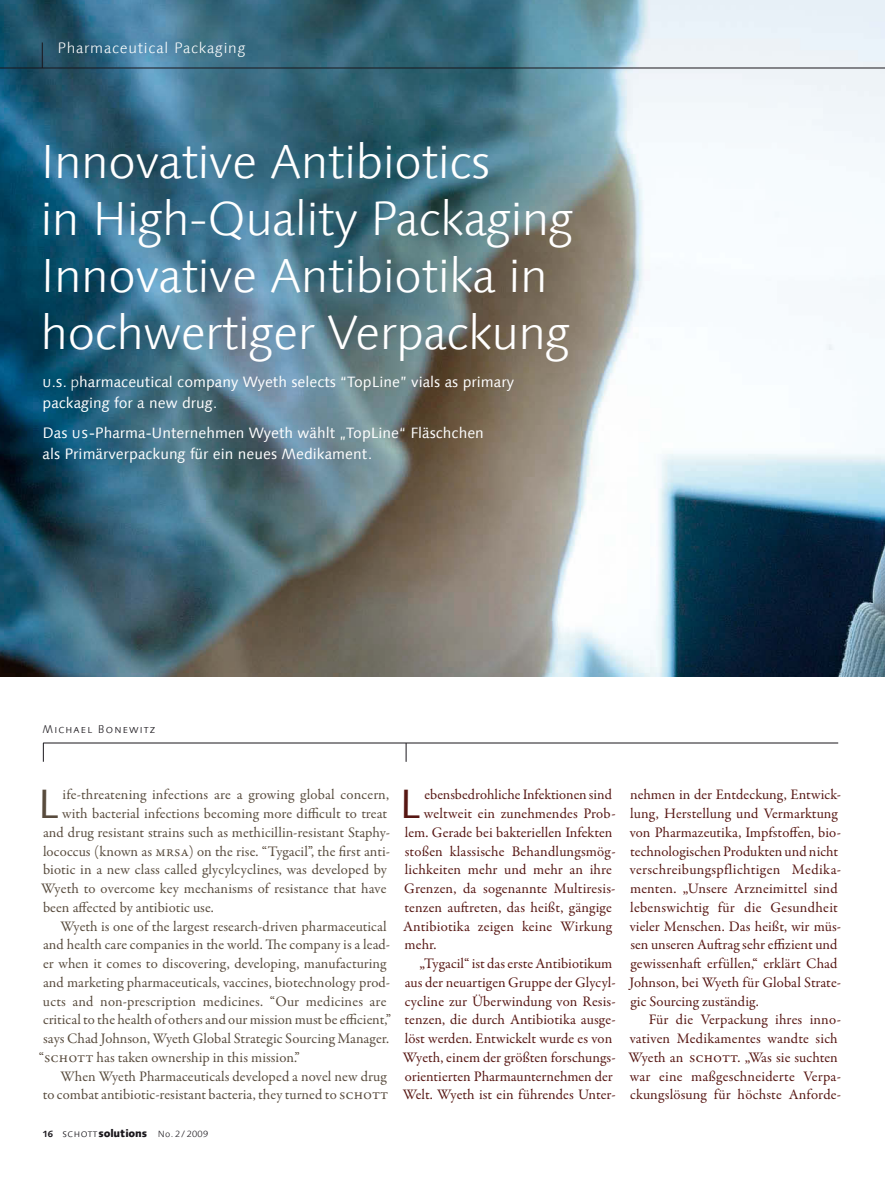
<style>
.page{position:relative;width:885px;height:1182px;background:#fff}
.page>*{position:absolute;margin:0;border:0;box-sizing:border-box;transform-origin:0 0}
.t1{font:300 48px/57px "Linotype Syntax Com";letter-spacing:-.015em;color:#fff}
.t2{font:41.25px "Linotype Syntax Com";color:#571713}
.t3{font:41.25px "Linotype Syntax Com";color:#584b3d}
.t4{font:15px/21px "Linotype Syntax Com";color:#fff}
.t5{font:300 15px "Linotype Syntax Com";letter-spacing:.05em;color:#fff}
.t6{font:14.7px/18.8px "Garamond Premr Pro";letter-spacing:.005em;color:#571713}
.t7{font:14.7px "Garamond Premr Pro";letter-spacing:.005em;color:#584b3d}
.t8{font:300 11.25px "Linotype Syntax Com";letter-spacing:.1em;color:#1a171c}
.t9{font:800 10.5px "Linotype Syntax Com";letter-spacing:-.01em;color:#1a171c}
.s1{font-weight:300}
.s2{font-weight:700;font-size:9px}
.s3{font-weight:300;font-size:9px}
</style>
<div class="page">
<img style="left:0;top:0;width:884px;height:677px">
<hr style="left:43px;top:743px;width:795px;height:1px;background:#1a171c">
<svg style="left:43px;top:743px;width:1px;height:19px"></svg>
<svg style="left:406px;top:743px;width:1px;height:19px"></svg>
<svg style="left:42px;top:42px;width:1px;height:26px"></svg>
<hr style="left:0;top:68px;width:884px;height:1px;background:#1a171c">
<p class="t5" style="left:57px;top:39px;width:189px">Pharmaceutical Packaging</p>
<h1 class="t1" style="left:40px;top:133px;width:534px">Innovative Antibiotics<br>in High-Quality Packaging<br>Innovative Antibiotika in hochwertiger Verpackung</h1>
<p class="t4" style="left:42px;top:371px;width:473px">u.s. <span class="s1">p</span>harmaceutical company Wyeth selects “TopLine” vials as primary packaging for a new drug.</p>
<p class="t4" style="left:42px;top:422px;width:443px">Das us-Pharma-Unternehmen Wyeth wählt „TopLine“ Fläschchen als Primärverpackung für ein neues Medikament.</p>
<p class="t8" style="left:42px;top:722px;width:114px">Michael Bonewitz</p>
<h2 class="t3" style="left:38px;top:778px;width:23px">L</h2>
<p class="t7" style="left:63px;top:786px;width:328px">ife-threatening infections are a growing global concern,</p>
<p class="t7" style="left:62px;top:805px;width:326px">with bacterial infections becoming more difficult to treat</p>
<p class="t7" style="left:43px;top:823px;width:348px">and drug resistant strains such as methicillin-resistant Staphy-</p>
<p class="t7" style="left:43px;top:842px;width:348px">lococcus (known as mrsa) on the rise. “Tygacil”, the first anti-</p>
<p class="t7" style="left:43px;top:861px;width:345px">biotic in a new class called glycylcyclines, was developed by</p>
<p class="t7" style="left:41px;top:880px;width:347px">Wyeth to overcome key mechanisms of resistance that have</p>
<p class="t7" style="left:43px;top:898px;width:172px">been affected by antibiotic use.</p>
<p class="t7" style="left:60px;top:917px;width:327px">Wyeth is one of the largest research-driven pharmaceutical</p>
<p class="t7" style="left:43px;top:936px;width:348px">and health care companies in the world. The company is a lead-</p>
<p class="t7" style="left:43px;top:955px;width:344px">er when it comes to discovering, developing, manufacturing</p>
<p class="t7" style="left:43px;top:973px;width:348px">and marketing pharmaceuticals, vaccines, biotechnology prod-</p>
<p class="t7" style="left:43px;top:992px;width:345px">ucts and non-prescription medicines. “Our medicines are</p>
<p class="t7" style="left:43px;top:1011px;width:349px">critical to the health of others and our mission must be efficient,”</p>
<p class="t7" style="left:43px;top:1030px;width:347px">says Chad Johnson, Wyeth Global Strategic Sourcing Manager.</p>
<p class="t7" style="left:39px;top:1048px;width:263px">“schott has taken ownership in this mission.”</p>
<p class="t7" style="left:60px;top:1067px;width:327px">When Wyeth Pharmaceuticals developed a novel new drug</p>
<p class="t7" style="left:43px;top:1086px;width:347px">to combat antibiotic-resistant bacteria, they turned to schott</p>
<p class="t9" style="left:42px;top:1126px;width:167px"><span class="s2">16</span> <span class="s1">schott</span>solutions <span class="s3">No. 2/ 2009</span></p>
<h2 class="t2" style="left:399px;top:778px;width:23px">L</h2>
<p class="t6" style="left:424px;top:786px;width:189px">ebensbedrohliche Infektionen sind</p>
<p class="t6" style="left:424px;top:804px;width:193px">weltweit ein zunehmendes Prob-</p>
<p class="t6" style="left:404px;top:823px;width:209px">lem. Gerade bei bakteriellen Infekten</p>
<p class="t6" style="left:405px;top:842px;width:212px">stoßen klassische Behandlungsmög-</p>
<p class="t6" style="left:404px;top:861px;width:209px">lichkeiten mehr und mehr an ihre</p>
<p class="t6" style="left:404px;top:879px;width:213px">Grenzen, da sogenannte Multiresis-</p>
<p class="t6" style="left:404px;top:898px;width:209px">tenzen auftreten, das heißt, gängige</p>
<p class="t6" style="left:403px;top:917px;width:210px">Antibiotika zeigen keine Wirkung</p>
<p class="t6" style="left:404px;top:936px;width:33px">mehr.</p>
<p class="t6" style="left:419px;top:954px;width:194px">„Tygacil“ ist das erste Antibiotikum</p>
<p class="t6" style="left:404px;top:973px;width:212px">aus der neuartigen Gruppe der Glycyl-</p>
<p class="t6" style="left:404px;top:992px;width:212px">cycline zur Überwindung von Resis-</p>
<p class="t6" style="left:404px;top:1011px;width:212px">tenzen, die durch Antibiotika ausge-</p>
<p class="t6" style="left:404px;top:1029px;width:209px">löst werden. Entwickelt wurde es von</p>
<p class="t6" style="left:403px;top:1048px;width:214px">Wyeth, einem der größten forschungs-</p>
<p class="t6" style="left:404px;top:1067px;width:209px">orientierten Pharmaunternehmen der</p>
<p class="t6" style="left:403px;top:1086px;width:214px">Welt. Wyeth ist ein führendes Unter-</p>
<p class="t6" style="left:629px;top:786px;width:213px">nehmen in der Entdeckung, Entwick&shy;lung, Herstellung und Vermarktung von Pharmazeutika, Impfstoffen, bio&shy;technologischen Produkten und nicht verschreibungspflichtigen Medika&shy;menten. „Unsere Arzneimittel sind lebenswichtig für die Gesundheit vieler Menschen. Das heißt, wir müs&shy;sen unseren Auftrag sehr effizient und gewissenhaft erfüllen,“ erklärt Chad Johnson, bei Wyeth für Global Strate&shy;gic Sourcing zuständig.</p>
<p class="t6" style="left:628px;top:1011px;width:214px;text-indent:20px">Für die Verpackung ihres inno&shy;vativen Medikamentes wandte sich Wyeth an schott. „Was sie suchten war eine maßgeschneiderte Verpa&shy;ckungslösung für höchste Anforde-</p>
</div>
